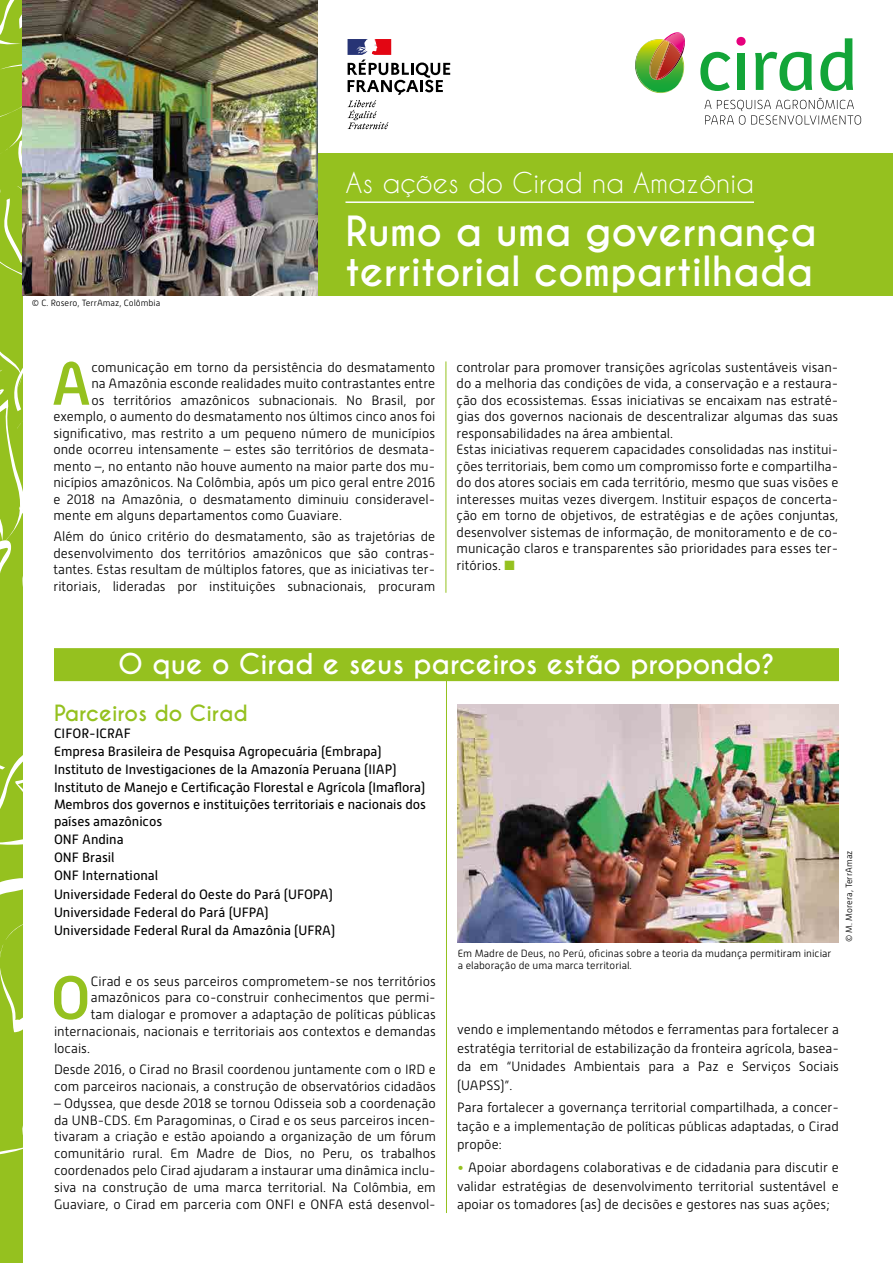
<style>
.page{position:relative;width:893px;height:1263px;background:#fff}
.page>*{position:absolute;margin:0;border:0;box-sizing:border-box;transform-origin:0 0}
.Body_Text{font:500 60.75px "Alwyn New";color:#95c11f}
.t1{font:700 39px/40.2px "Caviar Dreams";color:#fff}
.Heading_1{font:700 27px "Caviar Dreams";color:#fff}
.t2{font:27px "Caviar Dreams";color:#fff}
.Body_Text-2{font:700 21px "Caviar Dreams";color:#95c11f}
.Body_Text-3{font:300 13.5px/16.5px "Alwyn New";color:#000;text-align:justify}
.t3{font:13.5px/17px "Alwyn New";color:#000;text-align:justify}
.Body_Text-4{font:300 10.5px/12px "Alwyn New";color:#000}
.Body_Text-5{font:300 9px "Alwyn New";color:#000}
.s1{color:#95c11f}
</style>
<div class="page">
<div style="left:290px;top:153px;width:603px;height:142px;background:#95c11f"></div>
<hr style="left:345px;top:201px;width:409px;height:2px;background:#fff">
<svg style="left:348px;top:39px;width:102px;height:90px"></svg>
<div style="left:0;top:0;width:22px;height:1263px;background:#95c11f"></div>
<svg style="left:0;top:0;width:22px;height:45px"></svg>
<svg style="left:0;top:878px;width:22px;height:154px"></svg>
<svg style="left:0;top:756px;width:22px;height:89px"></svg>
<svg style="left:0;top:351px;width:22px;height:222px"></svg>
<svg style="left:0;top:1147px;width:22px;height:8px"></svg>
<svg style="left:0;top:64px;width:22px;height:211px"></svg>
<img style="left:22px;top:0;width:296px;height:295px">
<hr style="left:446px;top:361px;width:1px;height:232px;background:#95c11f">
<hr style="left:446px;top:660px;width:1px;height:553px;background:#95c11f">
<img style="left:458px;top:704px;width:380px;height:238px">
<div style="left:54px;top:648px;width:785px;height:33px;background:#95c11f"></div>
<img style="left:635px;top:32px;width:50px;height:61px">
<svg style="left:700px;top:52px;width:30px;height:39px"></svg>
<div style="left:737px;top:53px;width:8px;height:37px;background:#13a538"></div>
<div style="left:736px;top:37px;width:10px;height:9px;background:#e6007d;border-radius:50%"></div>
<svg style="left:755px;top:52px;width:57px;height:39px"></svg>
<svg style="left:820px;top:38px;width:33px;height:53px"></svg>
<svg style="left:704px;top:98px;width:157px;height:27px"></svg>
<p class="Body_Text-5" style="left:32px;top:298px;width:130px">© C. Rosero, TerrAmaz, Colômbia</p>
<p class="t2" style="left:345px;top:167px;width:410px">As ações do Cirad na Amazônia</p>
<p class="t1" style="left:345px;top:212px;width:473px">Rumo a uma governança territorial compartilhada</p>
<p class="Body_Text" style="left:51px;top:349px;width:42px">A</p>
<p class="Body_Text-3" style="left:91px;top:359px;width:345px">comunicação em torno da persistência do desmatamento</p>
<p class="Body_Text-3" style="left:91px;top:375px;width:345px">na Amazônia esconde realidades muito contrastantes entre</p>
<p class="Body_Text-3" style="left:91px;top:392px;width:345px">os territórios amazônicos subnacionais. No Brasil, por</p>
<p class="Body_Text-3" style="left:53px;top:408px;width:383px">exemplo, o aumento do desmatamento nos últimos cinco anos foi</p>
<p class="Body_Text-3" style="left:53px;top:425px;width:383px">significativo, mas restrito a um pequeno número de municípios</p>
<p class="Body_Text-3" style="left:53px;top:441px;width:383px">onde ocorreu intensamente – estes são territórios de desmata-</p>
<p class="Body_Text-3" style="left:53px;top:458px;width:383px">mento –, no entanto não houve aumento na maior parte dos mu-</p>
<p class="Body_Text-3" style="left:53px;top:474px;width:383px">nicípios amazônicos. Na Colômbia, após um pico geral entre 2016</p>
<p class="Body_Text-3" style="left:53px;top:491px;width:383px">e 2018 na Amazônia, o desmatamento diminuiu consideravel-</p>
<p class="Body_Text-3" style="left:53px;top:507px;width:290px">mente em alguns departamentos como Guaviare.</p>
<p class="Body_Text-3" style="left:53px;top:528px;width:383px">Além do único critério do desmatamento, são as trajetórias de desenvolvimento dos territórios amazônicos que são contras&shy;tantes. Estas resultam de múltiplos fatores, que as iniciativas ter&shy;ritoriais, lideradas por instituições subnacionais, procuram</p>
<p class="Body_Text-3" style="left:457px;top:359px;width:383px">controlar para promover transições agrícolas sustentáveis visan&shy;do a melhoria das condições de vida, a conservação e a restaura&shy;ção dos ecossistemas. Essas iniciativas se encaixam nas estraté&shy;gias dos governos nacionais de descentralizar algumas das suas responsabilidades na área ambiental.</p>
<p class="Body_Text-3" style="left:457px;top:441px;width:383px">Estas iniciativas requerem capacidades consolidadas nas institui&shy;ções territoriais, bem como um compromisso forte e compartilha&shy;do dos atores sociais em cada território, mesmo que suas visões e interesses muitas vezes divergem. Instituir espaços de concerta&shy;ção em torno de objetivos, de estratégias e de ações conjuntas, desenvolver sistemas de informação, de monitoramento e de co&shy;municação claros e transparentes são prioridades para esses ter&shy;ritórios. <span class="s1">■</span></p>
<p class="Heading_1" style="left:118px;top:647px;width:658px">O que o Cirad e seus parceiros estão propondo?</p>
<p class="Body_Text-2" style="left:54px;top:700px;width:195px">Parceiros do Cirad</p>
<p class="t3" style="left:54px;top:724px;width:78px">CIFOR-ICRAF</p>
<p class="t3" style="left:54px;top:743px;width:329px">Empresa Brasileira de Pesquisa Agropecuária (Embrapa)</p>
<p class="t3" style="left:54px;top:761px;width:344px">Instituto de Investigaciones de la Amazonía Peruana (IIAP)</p>
<p class="t3" style="left:54px;top:779px;width:374px">Instituto de Manejo e Certificação Florestal e Agrícola (Imaflora)<br>Membros dos governos e instituições territoriais e nacionais dos países amazônicos</p>
<p class="t3" style="left:54px;top:831px;width:71px">ONF Andina</p>
<p class="t3" style="left:54px;top:849px;width:62px">ONF Brasil</p>
<p class="t3" style="left:54px;top:867px;width:106px">ONF International</p>
<p class="t3" style="left:54px;top:885px;width:280px">Universidade Federal do Oeste do Pará (UFOPA)</p>
<p class="t3" style="left:54px;top:904px;width:216px">Universidade Federal do Pará (UFPA)</p>
<p class="t3" style="left:54px;top:922px;width:283px">Universidade Federal Rural da Amazônia (UFRA)</p>
<p class="Body_Text" style="left:50px;top:963px;width:42px">O</p>
<p class="Body_Text-3" style="left:91px;top:973px;width:346px">Cirad e os seus parceiros comprometem-se nos territórios</p>
<p class="Body_Text-3" style="left:91px;top:989px;width:347px">amazônicos para co-construir conhecimentos que permi-</p>
<p class="Body_Text-3" style="left:91px;top:1006px;width:346px">tam dialogar e promover a adaptação de políticas públicas</p>
<p class="Body_Text-3" style="left:54px;top:1023px;width:383px">internacionais, nacionais e territoriais aos contextos e demandas</p>
<p class="Body_Text-3" style="left:54px;top:1040px;width:37px">locais.</p>
<p class="Body_Text-3" style="left:54px;top:1061px;width:383px;line-height:17px">Desde 2016, o Cirad no Brasil coordenou juntamente com o IRD e com parceiros nacionais, a construção de observatórios cidadãos</p>
<p class="Body_Text-3" style="left:54px;top:1094px;width:383px;line-height:17px">– Odyssea, que desde 2018 se tornou Odisseia sob a coordenação da UNB-CDS. Em Paragominas, o Cirad e os seus parceiros incen&shy;tivaram a criação e estão apoiando a organização de um fórum comunitário rural. Em Madre de Dios, no Peru, os trabalhos coordenados pelo Cirad ajudaram a instaurar uma dinâmica inclu&shy;siva na construção de uma marca territorial. Na Colômbia, em Guaviare, o Cirad em parceria com ONFI e ONFA está desenvol-</p>
<p class="Body_Text-4" style="left:458px;top:947px;width:375px">Em Madre de Deus, no Perú, oficinas sobre a teoria da mudança permitiram iniciar a elaboração de uma marca territorial.</p>
<p class="Body_Text-5" style="left:844px;top:942px;width:93px;rotate:-90deg">© M. Morera, TerrAmaz</p>
<p class="Body_Text-3" style="left:457px;top:1020px;width:383px;line-height:18.5px">vendo e implementando métodos e ferramentas para fortalecer a estratégia territorial de estabilização da fronteira agrícola, basea&shy;da em “Unidades Ambientais para a Paz e Serviços Sociais (UAPSS)”.</p>
<p class="Body_Text-3" style="left:457px;top:1098px;width:383px;line-height:18.5px">Para fortalecer a governança territorial compartilhada, a concer&shy;tação e a implementação de políticas públicas adaptadas, o Cirad propõe:</p>
<p class="Body_Text-3" style="left:457px;top:1158px;width:383px;line-height:18.5px"><span class="s1">•</span> Apoiar abordagens colaborativas e de cidadania para discutir e validar estratégias de desenvolvimento territorial sustentável e apoiar os tomadores (as) de decisões e gestores nas suas ações;</p>
</div>
